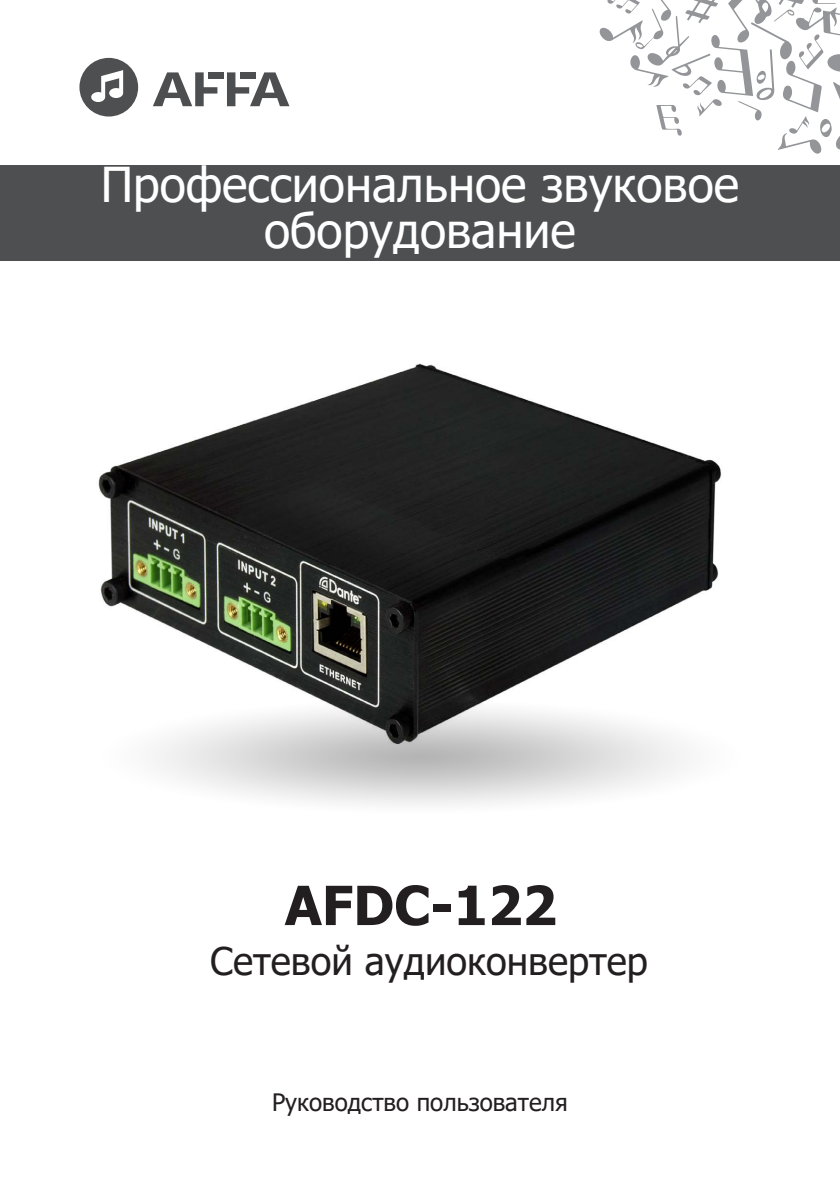
<style>
.page{position:relative;width:840px;height:1191px;background:#fff}
.page>*{position:absolute;margin:0;border:0;box-sizing:border-box;transform-origin:0 0}
.Обложка___Наименован{font:700 54px "Tahoma";color:#231f20}
.t1{font:48px/46px "Tahoma";color:#fff;text-align:center}
.Обложка___Пояснение{font:38px "Tahoma";color:#231f20}
.t2{font:24px "Tahoma";color:#231f20}
</style>
<div class="page">
<svg style="left:599px;top:0;width:240px;height:154px"></svg>
<div style="left:79px;top:58px;width:59px;height:58px;background:#4e4f50;border-radius:50%"></div>
<svg style="left:153px;top:72px;width:64px;height:34px"></svg>
<div style="left:208px;top:72px;width:16px;height:7px;background:#4d4e4f"></div>
<svg style="left:227px;top:72px;width:62px;height:34px"></svg>
<div style="left:239px;top:72px;width:16px;height:7px;background:#4d4e4f"></div>
<svg style="left:91px;top:70px;width:32px;height:32px"></svg>
<div style="left:0;top:165px;width:839px;height:96px;background:#4e4f50"></div>
<img style="left:98px;top:363px;width:624px;height:340px">
<img style="left:154px;top:703px;width:534px;height:102px">
<p class="t1" style="left:101px;top:165px;width:639px">Профессиональное звуковое оборудование</p>
<p class="Обложка___Наименован" style="left:285px;top:867px;width:273px">AFDC-122</p>
<p class="Обложка___Пояснение" style="left:210px;top:936px;width:439px">Сетевой аудиоконвертер</p>
<p class="t2" style="left:272px;top:1086px;width:297px">Руководство пользователя</p>
</div>
